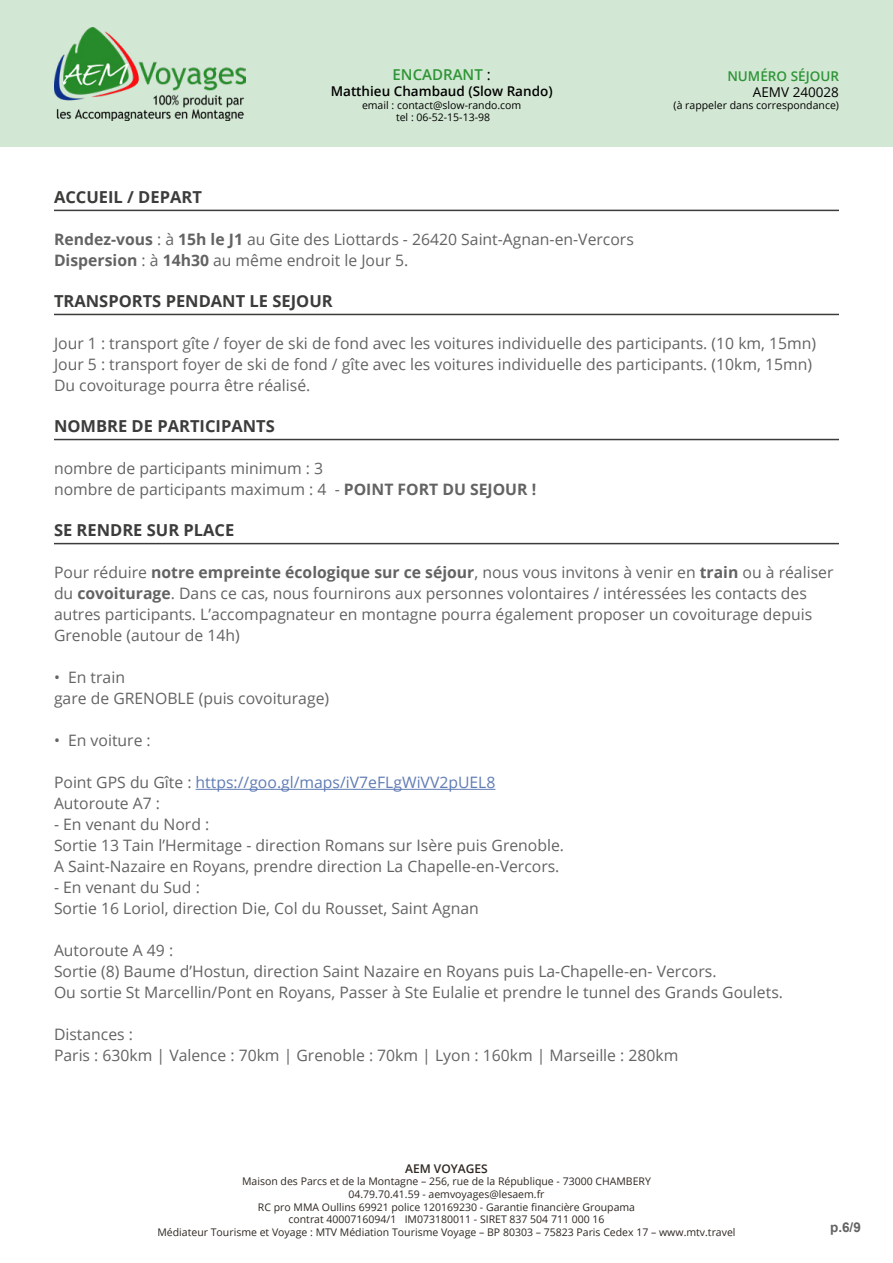
<style>
.page{position:relative;width:893px;height:1263px;background:#fff}
.page>*{position:absolute;margin:0;border:0;box-sizing:border-box;transform-origin:0 0}
.Titre_2{font:700 16.5px "Open Sans";color:#3c3c3b}
.Style_de_paragraphe{font:15.75px/21px "Open Sans";color:#646363}
.Style_de_paragraphe-2{font:15.75px "Open Sans";color:#607cb4}
.t1{font:600 15px "Open Sans";color:#2e9437}
.t2{font:600 13.5px "Open Sans";color:#000}
.t3{font:600 13.5px "Open Sans";color:#2e9437}
.t4{font:13.5px "Open Sans";color:#000}
.t5{font:700 13.5px "Arial";color:#646363}
.t6{font:600 12px "Open Sans";color:#2f2722}
.t7{font:10.5px/12.6px "Open Sans";color:#2f2722;text-align:center}
.t8{font:10.5px/12.6px "Open Sans";color:#000;text-align:center}
.s1{font-weight:400;color:#000}
.s2{font-weight:700}
.s3{color:#646363}
</style>
<div class="page">
<div style="left:0;top:0;width:893px;height:147px;background:#d3e8d4"></div>
<img style="left:54px;top:28px;width:191px;height:93px">
<hr style="left:54px;top:210px;width:785px;height:1px;background:#3c3c3b">
<hr style="left:54px;top:314px;width:785px;height:1px;background:#3c3c3b">
<hr style="left:54px;top:439px;width:785px;height:1px;background:#3c3c3b">
<hr style="left:54px;top:543px;width:785px;height:1px;background:#3c3c3b">
<hr style="left:196px;top:789px;width:299px;height:1px;background:#607cb4">
<p class="t1" style="left:393px;top:64px;width:100px">ENCADRANT <span class="s1">:</span></p>
<p class="t2" style="left:331px;top:82px;width:223px">Matthieu Chambaud (Slow Rando)</p>
<p class="t8" style="left:362px;top:98px;width:161px">email : contact@slow-rando.com tel : 06-52-15-13-98</p>
<p class="t3" style="left:727px;top:67px;width:113px">NUMÉRO SÉJOUR</p>
<p class="t4" style="left:753px;top:83px;width:88px">AEMV 240028</p>
<p class="t8" style="left:674px;top:99px;width:167px">(à rappeler dans correspondance)</p>
<p class="Titre_2" style="left:54px;top:185px;width:149px">ACCUEIL / DEPART</p>
<p class="Style_de_paragraphe" style="left:54px;top:228px;width:581px"><span class="s2">Rendez-vous</span> : à <span class="s2">15h le J1</span> au Gite des Liottards - 26420 Saint-Agnan-en-Vercors</p>
<p class="Style_de_paragraphe" style="left:54px;top:249px;width:356px"><span class="s2">Dispersion</span> : à <span class="s2">14h30</span> au même endroit le Jour 5.</p>
<p class="Titre_2" style="left:54px;top:289px;width:280px">TRANSPORTS PENDANT LE SEJOUR</p>
<p class="Style_de_paragraphe" style="left:54px;top:332px;width:764px">Jour 1 : transport gîte / foyer de ski de fond avec les voitures individuelle des participants. (10 km, 15mn)</p>
<p class="Style_de_paragraphe" style="left:54px;top:353px;width:760px">Jour 5 : transport foyer de ski de fond / gîte avec les voitures individuelle des participants. (10km, 15mn)</p>
<p class="Style_de_paragraphe" style="left:54px;top:374px;width:258px">Du covoiturage pourra être réalisé.</p>
<p class="Titre_2" style="left:54px;top:414px;width:222px">NOMBRE DE PARTICIPANTS</p>
<p class="Style_de_paragraphe" style="left:54px;top:457px;width:271px">nombre de participants minimum : 3</p>
<p class="Style_de_paragraphe" style="left:54px;top:478px;width:484px">nombre de participants maximum : 4 - <span class="s2">POINT FORT DU SEJOUR !</span></p>
<p class="Titre_2" style="left:54px;top:518px;width:182px">SE RENDRE SUR PLACE</p>
<p class="Style_de_paragraphe" style="left:54px;top:561px;width:781px">Pour réduire <span class="s2">notre empreinte écologique sur ce séjour</span>, nous vous invitons à venir en <span class="s2">train</span> ou à réaliser du <span class="s2">covoiturage</span>. Dans ce cas, nous fournirons aux personnes volontaires / intéressées les contacts des autres participants. L’accompagnateur en montagne pourra également proposer un covoiturage depuis Grenoble (autour de 14h)</p>
<p class="Style_de_paragraphe" style="left:54px;top:666px;width:277px">• En train<br>gare de GRENOBLE (puis covoiturage)</p>
<p class="Style_de_paragraphe" style="left:54px;top:729px;width:98px">• En voiture :</p>
<p class="Style_de_paragraphe-2" style="left:54px;top:772px;width:443px"><span class="s3">Point GPS du Gîte :</span> https://goo.gl/maps/iV7eFLgWiVV2pUEL8</p>
<p class="Style_de_paragraphe" style="left:54px;top:792px;width:108px">Autoroute A7 :</p>
<p class="Style_de_paragraphe" style="left:54px;top:813px;width:157px">- En venant du Nord :</p>
<p class="Style_de_paragraphe" style="left:54px;top:834px;width:512px">Sortie 13 Tain l’Hermitage - direction Romans sur Isère puis Grenoble.</p>
<p class="Style_de_paragraphe" style="left:54px;top:855px;width:507px">A Saint-Nazaire en Royans, prendre direction La Chapelle-en-Vercors.</p>
<p class="Style_de_paragraphe" style="left:54px;top:876px;width:147px">- En venant du Sud :</p>
<p class="Style_de_paragraphe" style="left:54px;top:897px;width:426px">Sortie 16 Loriol, direction Die, Col du Rousset, Saint Agnan</p>
<p class="Style_de_paragraphe" style="left:54px;top:939px;width:121px">Autoroute A 49 :</p>
<p class="Style_de_paragraphe" style="left:54px;top:960px;width:664px">Sortie (8) Baume d’Hostun, direction Saint Nazaire en Royans puis La-Chapelle-en- Vercors.</p>
<p class="Style_de_paragraphe" style="left:54px;top:981px;width:730px">Ou sortie St Marcellin/Pont en Royans, Passer à Ste Eulalie et prendre le tunnel des Grands Goulets.</p>
<p class="Style_de_paragraphe" style="left:54px;top:1023px;width:81px">Distances :</p>
<p class="Style_de_paragraphe" style="left:54px;top:1044px;width:626px">Paris : 630km | Valence : 70km | Grenoble : 70km | Lyon : 160km | Marseille : 280km</p>
<p class="t6" style="left:405px;top:1160px;width:84px">AEM VOYAGES</p>
<p class="t7" style="left:157px;top:1175px;width:580px">Maison des Parcs et de la Montagne – 256, rue de la République - 73000 CHAMBERY<br>04.79.70.41.59 - aemvoyages@lesaem.fr<br>RC pro MMA Oullins 69921 police 120169230 - Garantie financière Groupama<br>contrat 4000716094/1 IM073180011 - SIRET 837 504 711 000 16<br>Médiateur Tourisme et Voyage : MTV Médiation Tourisme Voyage – BP 80303 – 75823 Paris Cedex 17 – www.mtv.travel</p>
<p class="t5" style="left:830px;top:1217px;width:32px">p.6/9</p>
</div>
